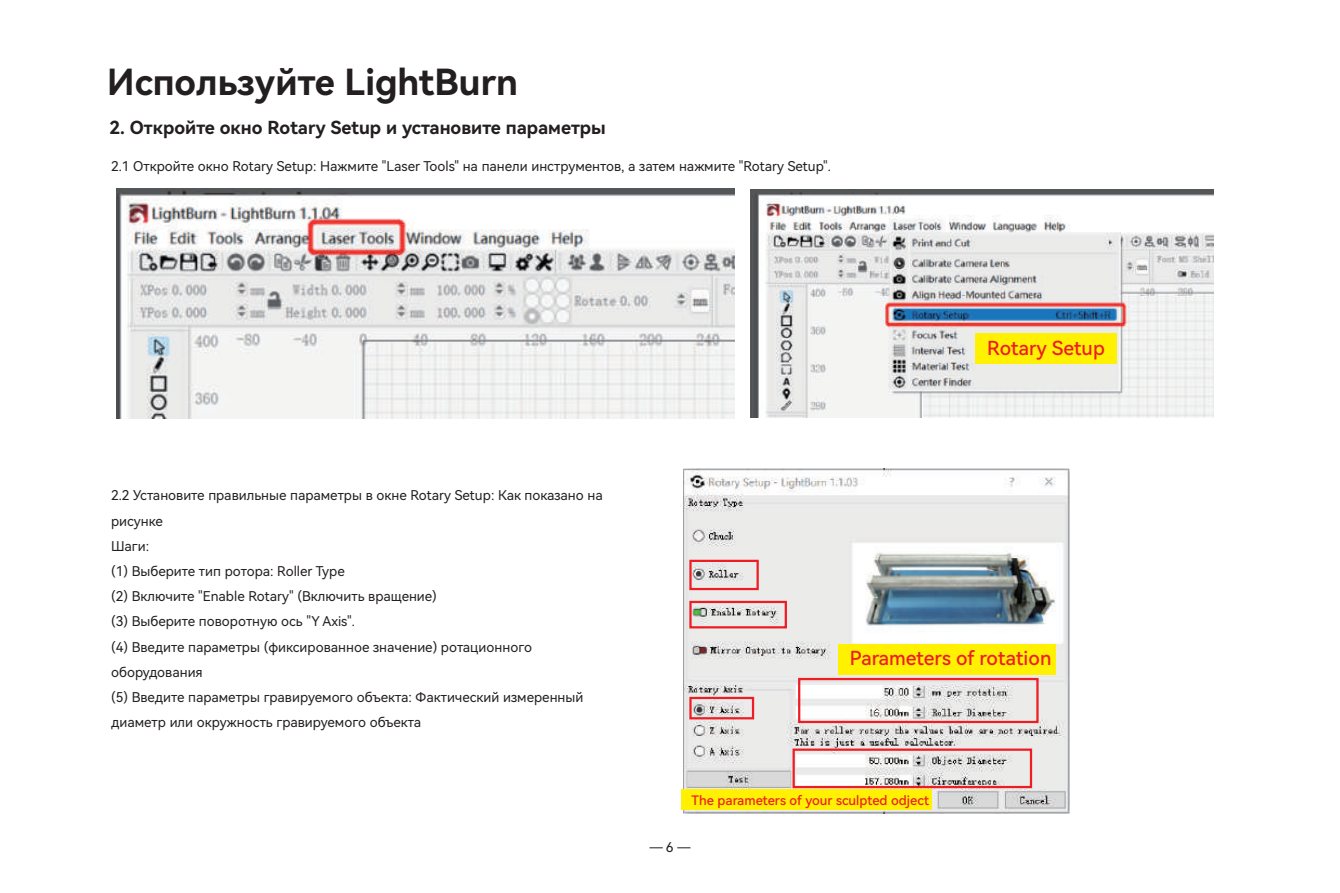
<style>
.page{position:relative;width:1340px;height:893px;background:#fff}
.page>*{position:absolute;margin:0;border:0;box-sizing:border-box;transform-origin:0 0}
.t1{font:36px "Harmony OS Sans SC Bold";color:#231f20}
.t2{font:19.35px "Harmony OS Sans SC Medium";color:#ee1d23}
.t3{font:18px "Harmony OS Sans SC Bold";color:#231f20}
.t4{font:13.5px/25.2px "Harmony OS Sans SC";color:#231f20}
.t5{font:13.05px "Harmony OS Sans SC Medium";color:#ee1d23}
</style>
<div class="page">
<svg style="left:649px;top:847px;width:13px;height:1px"></svg>
<svg style="left:677px;top:847px;width:13px;height:1px"></svg>
<img style="left:117px;top:188px;width:617px;height:230px">
<img style="left:750px;top:189px;width:463px;height:229px">
<div style="left:975px;top:334px;width:141px;height:30px;background:#fff101"></div>
<img style="left:684px;top:469px;width:385px;height:344px">
<div style="left:689px;top:560px;width:69px;height:30px;border:2px solid #ee1d23"></div>
<div style="left:689px;top:601px;width:98px;height:27px;border:2px solid #ee1d23"></div>
<div style="left:689px;top:697px;width:65px;height:22px;border:2px solid #ee1d23"></div>
<div style="left:798px;top:678px;width:240px;height:45px;border:2px solid #ee1d23"></div>
<div style="left:792px;top:748px;width:240px;height:40px;border:2px solid #ee1d23"></div>
<div style="left:838px;top:644px;width:217px;height:31px;background:#fff101"></div>
<div style="left:681px;top:789px;width:250px;height:20px;background:#fff101"></div>
<h1 class="t1" style="left:107px;top:57px;width:412px">Используйте LightBurn</h1>
<h3 class="t3" style="left:109px;top:115px;width:498px">2. Откройте окно Rotary Setup и установите параметры</h3>
<p class="t4" style="left:111px;top:154px;width:721px">2.1 Откройте окно Rotary Setup: Нажмите "Laser Tools" на панели инструментов, а затем нажмите "Rotary Setup".</p>
<p class="t4" style="left:111px;top:482px;width:493px">2.2 Установите правильные параметры в окне Rotary Setup: Как показано на рисунке<br>Шаги:<br>(1) Выберите тип ротора: Roller Type<br>(2) Включите "Enable Rotary" (Включить вращение)<br>(3) Выберите поворотную ось "Y Axis".<br>(4) Введите параметры (фиксированное значение) ротационного оборудования<br>(5) Введите параметры гравируемого объекта: Фактический измеренный диаметр или окружность гравируемого объекта</p>
<h2 class="t2" style="left:987px;top:334px;width:119px">Rotary Setup</h2>
<h2 class="t2" style="left:850px;top:645px;width:203px">Parameters of rotation</h2>
<p class="t4" style="left:666px;top:834px;width:9px">6</p>
<p class="t5" style="left:691px;top:791px;width:239px">The parameters of your sculpted odject</p>
</div>
